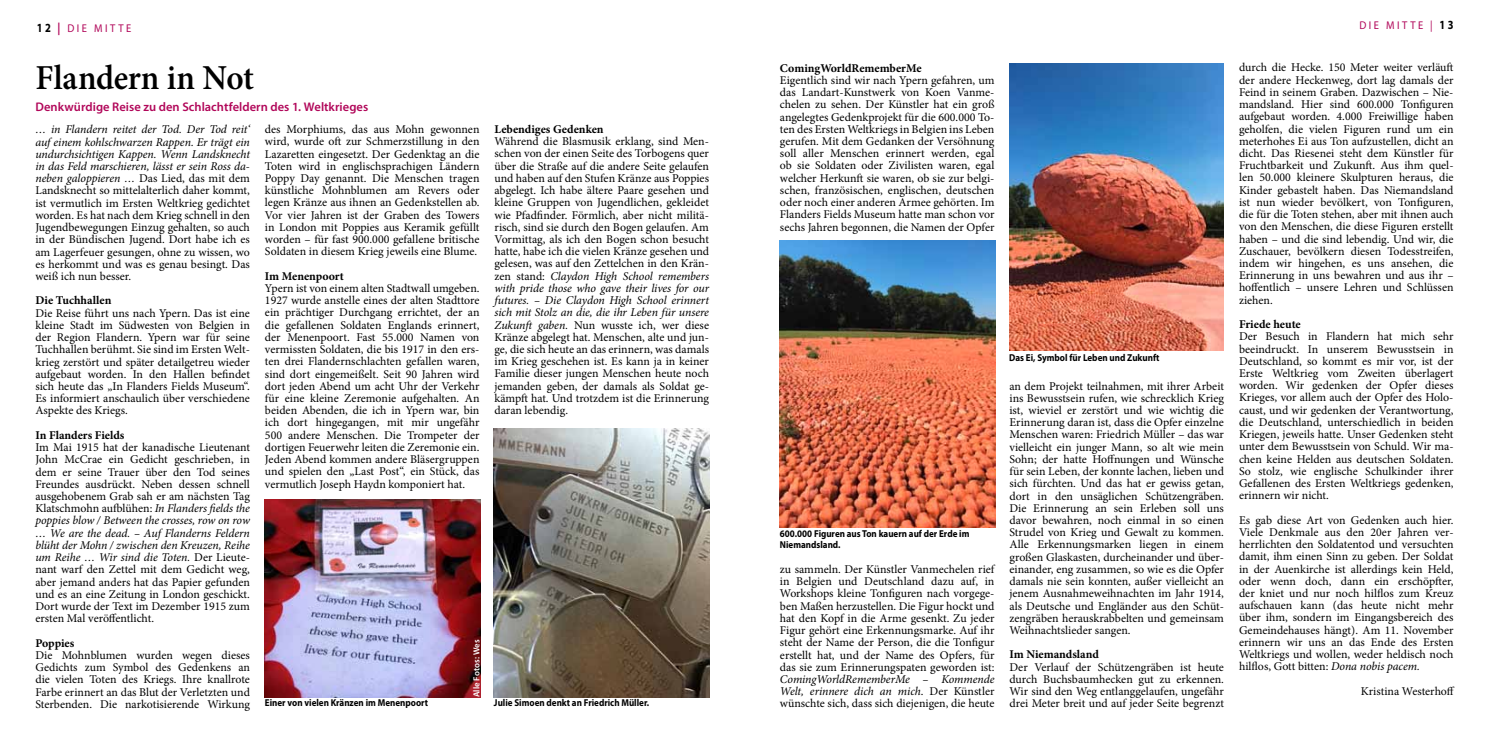
<style>
.page{position:relative;width:1489px;height:745px;background:#fff}
.page>*{position:absolute;margin:0;border:0;box-sizing:border-box;transform-origin:0 0}
.t1{font:600 35px "Minion Pro";letter-spacing:-.01em;color:#000;scale:.95 1}
.t2{font:600 12.5px "Myriad Pro";letter-spacing:.005em;color:#b10659}
.t3{font:11.88px/12.2px "Minion Pro";color:#000;text-align:justify}
.t4{font:700 11.88px "Minion Pro";color:#000}
.t5{font:italic 11.88px/12.2px "Minion Pro";letter-spacing:-.01em;color:#000;text-align:justify}
.t6{font:11.25px "Myriad Pro";letter-spacing:.24em;color:#b10659;scale:.93 1}
.t7{font:700 10px/11.2px "Myriad Pro";color:#000;scale:.9 1}
.t8{font:600 8.75px "Myriad Pro";letter-spacing:.01em;color:#fff}
.s1{font-weight:700;font-size:12.5px;color:#000}
.s2{font-weight:700;font-size:12.5px}
.s3{font-style:italic}
.s4{font-style:normal}
</style>
<div class="page">
<img style="left:265px;top:499px;width:215px;height:197px">
<img style="left:494px;top:428px;width:215px;height:269px">
<img style="left:780px;top:240px;width:214px;height:287px">
<img style="left:1009px;top:64px;width:214px;height:286px">
<p class="t6" style="left:37px;top:21px;width:103px"><span class="s1">12</span> <span class="s2">|</span> DIE MITTE</p>
<p class="t6" style="left:1359px;top:18px;width:103px">DIE MITTE | <span class="s1">13</span></p>
<h1 class="t1" style="left:35px;top:54px;width:231px">Flandern in Not</h1>
<p class="t3" style="left:35px;top:123px;width:216px"><span class="s3">… in Flandern reitet der Tod. Der Tod reit‘ auf einem kohlschwarzen Rappen. Er trägt ein undurchsichtigen Kappen. Wenn Landsknecht in das Feld marschieren, lässt er sein Ross da&shy;neben galoppieren …</span> Das Lied, das mit dem Landsknecht so mittelalterlich daher kommt, ist vermutlich im Ersten Weltkrieg gedichtet worden. Es hat nach dem Krieg schnell in den Jugendbewegungen Einzug gehalten, so auch in der Bündischen Jugend. Dort habe ich es am Lagerfeuer gesungen, ohne zu wissen, wo es herkommt und was es genau besingt. Das weiß ich nun besser.</p>
<p class="t4" style="left:35px;top:292px;width:77px">Die Tuchhallen</p>
<p class="t3" style="left:35px;top:306px;width:216px">Die Reise führt uns nach Ypern. Das ist eine kleine Stadt im Südwesten von Belgien in der Region Flandern. Ypern war für seine Tuchhallen berühmt. Sie sind im Ersten Welt&shy;krieg zerstört und später detailgetreu wieder aufgebaut worden. In den Hallen befindet sich heute das „In Flanders Fields Museum“.<br>Es informiert anschaulich über verschiedene Aspekte des Kriegs.</p>
<p class="t4" style="left:35px;top:426px;width:91px">In Flanders Fields</p>
<p class="t3" style="left:35px;top:441px;width:216px">Im Mai 1915 hat der kanadische Lieutenant John McCrae ein Gedicht geschrieben, in dem er seine Trauer über den Tod seines Freundes ausdrückt. Neben dessen schnell ausgehobenem Grab sah er am nächsten Tag Klatschmohn aufblühen: <span class="s3">In Flanders fields the poppies blow / Between the crosses, row on row … We are the dead. – Auf Flanderns Feldern blüht der Mohn / zwischen den Kreuzen, Reihe um Reihe … Wir sind die Toten.</span> Der Lieute&shy;nant warf den Zettel mit dem Gedicht weg, aber jemand anders hat das Papier gefunden und es an eine Zeitung in London geschickt.<br>Dort wurde der Text im Dezember 1915 zum ersten Mal veröffentlicht.</p>
<p class="t4" style="left:35px;top:634px;width:40px">Poppies</p>
<p class="t3" style="left:35px;top:648px;width:216px">Die Mohnblumen wurden wegen dieses Gedichts zum Symbol des Gedenkens an die vielen Toten des Kriegs. Ihre knallrote Farbe erinnert an das Blut der Verletzten und Sterbenden. Die narkotisierende Wirkung</p>
<p class="t2" style="left:35px;top:99px;width:334px">Denkwürdige Reise zu den Schlachtfeldern des 1. Weltkrieges</p>
<p class="t3" style="left:265px;top:123px;width:216px">des Morphiums, das aus Mohn gewonnen wird, wurde oft zur Schmerzstillung in den Lazaretten eingesetzt. Der Gedenktag an die Toten wird in englischsprachigen Ländern Poppy Day genannt. Die Menschen tragen künstliche Mohnblumen am Revers oder legen Kränze aus ihnen an Gedenkstellen ab.<br>Vor vier Jahren ist der Graben des Towers in London mit Poppies aus Keramik gefüllt worden – für fast 900.000 gefallene britische Soldaten in diesem Krieg jeweils eine Blume.</p>
<p class="t4" style="left:265px;top:267px;width:80px">Im Menenpoort</p>
<p class="t3" style="left:265px;top:282px;width:216px">Ypern ist von einem alten Stadtwall umgeben.<br>1927 wurde anstelle eines der alten Stadttore ein prächtiger Durchgang errichtet, der an die gefallenen Soldaten Englands erinnert, der Menenpoort. Fast 55.000 Namen von vermissten Soldaten, die bis 1917 in den ers&shy;ten drei Flandernschlachten gefallen waren, sind dort eingemeißelt. Seit 90 Jahren wird dort jeden Abend um acht Uhr der Verkehr für eine kleine Zeremonie aufgehalten. An beiden Abenden, die ich in Ypern war, bin ich dort hingegangen, mit mir ungefähr 500 andere Menschen. Die Trompeter der dortigen Feuerwehr leiten die Zeremonie ein.<br>Jeden Abend kommen andere Bläsergruppen und spielen den „Last Post“, ein Stück, das vermutlich Joseph Haydn komponiert hat.</p>
<p class="t8" style="left:471px;top:697px;width:59px;rotate:-90deg">Alle Fotos: Wes</p>
<p class="t7" style="left:265px;top:696px;width:183px">Einer von vielen Kränzen im Menenpoort</p>
<p class="t4" style="left:494px;top:121px;width:111px">Lebendiges Gedenken</p>
<p class="t3" style="left:494px;top:135px;width:216px">Während die Blasmusik erklang, sind Men&shy;schen von der einen Seite des Torbogens quer über die Straße auf die andere Seite gelaufen und haben auf den Stufen Kränze aus Poppies abgelegt. Ich habe ältere Paare gesehen und kleine Gruppen von Jugendlichen, gekleidet wie Pfadfinder. Förmlich, aber nicht militä&shy;risch, sind sie durch den Bogen gelaufen. Am Vormittag, als ich den Bogen schon besucht hatte, habe ich die vielen Kränze gesehen und gelesen, was auf den Zettelchen in den Krän&shy;zen stand: <span class="s3">Claydon High School remembers with pride those who gave their lives for our futures. – Die Claydon High School erinnert sich mit Stolz an die, die ihr Leben für unsere Zukunft gaben.</span> Nun wusste ich, wer diese Kränze abgelegt hat. Menschen, alte und jun&shy;ge, die sich heute an das erinnern, was damals im Krieg geschehen ist. Es kann ja in keiner Familie dieser jungen Menschen heute noch jemanden geben, der damals als Soldat ge&shy;kämpft hat. Und trotzdem ist die Erinnerung daran lebendig.</p>
<p class="t7" style="left:494px;top:696px;width:174px">Julie Simoen denkt an Friedrich Müller.</p>
<p class="t4" style="left:780px;top:59px;width:143px">ComingWorldRememberMe</p>
<p class="t3" style="left:780px;top:74px;width:216px">Eigentlich sind wir nach Ypern gefahren, um das Landart-Kunstwerk von Koen Vanme&shy;chelen zu sehen. Der Künstler hat ein groß angelegtes Gedenkprojekt für die 600.000 To&shy;ten des Ersten Weltkriegs in Belgien ins Leben gerufen. Mit dem Gedanken der Versöhnung soll aller Menschen erinnert werden, egal ob sie Soldaten oder Zivilisten waren, egal welcher Herkunft sie waren, ob sie zur belgi&shy;schen, französischen, englischen, deutschen oder noch einer anderen Armee gehörten. Im Flanders Fields Museum hatte man schon vor sechs Jahren begonnen, die Namen der Opfer</p>
<p class="t7" style="left:780px;top:527px;width:212px">600.000 Figuren aus Ton kauern auf der Erde im<br>Niemandsland.</p>
<p class="t3" style="left:780px;top:562px;width:216px">zu sammeln. Der Künstler Vanmechelen rief in Belgien und Deutschland dazu auf, in Workshops kleine Tonfiguren nach vorgege&shy;ben Maßen herzustellen. Die Figur hockt und hat den Kopf in die Arme gesenkt. Zu jeder Figur gehört eine Erkennungsmarke. Auf ihr steht der Name der Person, die die Tonfigur erstellt hat, und der Name des Opfers, für das sie zum Erinnerungspaten geworden ist:</p>
<p class="t5" style="left:780px;top:672px;width:216px">ComingWorldRememberMe – Kommende Welt, erinnere dich an mich<span class="s4">. Der Künstler wünschte sich, dass sich diejenigen, die heute</span></p>
<p class="t7" style="left:1009px;top:351px;width:168px">Das Ei, Symbol für Leben und Zukunft</p>
<p class="t3" style="left:1009px;top:379px;width:216px">an dem Projekt teilnahmen, mit ihrer Arbeit ins Bewusstsein rufen, wie schrecklich Krieg ist, wieviel er zerstört und wie wichtig die Erinnerung daran ist, dass die Opfer einzelne Menschen waren: Friedrich Müller – das war vielleicht ein junger Mann, so alt wie mein Sohn; der hatte Hoffnungen und Wünsche für sein Leben, der konnte lachen, lieben und sich fürchten. Und das hat er gewiss getan, dort in den unsäglichen Schützengräben.<br>Die Erinnerung an sein Erleben soll uns davor bewahren, noch einmal in so einen Strudel von Krieg und Gewalt zu kommen.<br>Alle Erkennungsmarken liegen in einem großen Glaskasten, durcheinander und über&shy;einander, eng zusammen, so wie es die Opfer damals nie sein konnten, außer vielleicht an jenem Ausnahmeweihnachten im Jahr 1914, als Deutsche und Engländer aus den Schüt&shy;zengräben herauskrabbelten und gemeinsam Weihnachtslieder sangen.</p>
<p class="t4" style="left:1009px;top:645px;width:91px">Im Niemandsland</p>
<p class="t3" style="left:1009px;top:660px;width:216px">Der Verlauf der Schützengräben ist heute durch Buchsbaumhecken gut zu erkennen.<br>Wir sind den Weg entlanggelaufen, ungefähr drei Meter breit und auf jeder Seite begrenzt</p>
<p class="t3" style="left:1238px;top:62px;width:216px">durch die Hecke. 150 Meter weiter verläuft der andere Heckenweg, dort lag damals der Feind in seinem Graben. Dazwischen – Nie&shy;mandsland. Hier sind 600.000 Tonfiguren aufgebaut worden. 4.000 Freiwillige haben geholfen, die vielen Figuren rund um ein meterhohes Ei aus Ton aufzustellen, dicht an dicht. Das Riesenei steht dem Künstler für Fruchtbarkeit und Zukunft. Aus ihm quel&shy;len 50.000 kleinere Skulpturen heraus, die Kinder gebastelt haben. Das Niemandsland ist nun wieder bevölkert, von Tonfiguren, die für die Toten stehen, aber mit ihnen auch von den Menschen, die diese Figuren erstellt haben – und die sind lebendig. Und wir, die Zuschauer, bevölkern diesen Todesstreifen, indem wir hingehen, es uns ansehen, die Erinnerung in uns bewahren und aus ihr – hoffentlich – unsere Lehren und Schlüssen ziehen.</p>
<p class="t4" style="left:1238px;top:316px;width:63px">Friede heute</p>
<p class="t3" style="left:1238px;top:330px;width:216px">Der Besuch in Flandern hat mich sehr beeindruckt. In unserem Bewusstsein in Deutschland, so kommt es mir vor, ist der Erste Weltkrieg vom Zweiten überlagert worden. Wir gedenken der Opfer dieses Krieges, vor allem auch der Opfer des Holo&shy;caust, und wir gedenken der Verantwortung, die Deutschland, unterschiedlich in beiden Kriegen, jeweils hatte. Unser Gedenken steht unter dem Bewusstsein von Schuld. Wir ma&shy;chen keine Helden aus deutschen Soldaten.<br>So stolz, wie englische Schulkinder ihrer Gefallenen des Ersten Weltkriegs gedenken, erinnern wir nicht.</p>
<p class="t3" style="left:1238px;top:513px;width:216px">Es gab diese Art von Gedenken auch hier.<br>Viele Denkmale aus den 20er Jahren ver&shy;herrlichten den Soldatentod und versuchten damit, ihm einen Sinn zu geben. Der Soldat in der Auenkirche ist allerdings kein Held, oder wenn doch, dann ein erschöpfter, der kniet und nur noch hilflos zum Kreuz aufschauen kann (das heute nicht mehr über ihm, sondern im Eingangsbereich des Gemeindehauses hängt). Am 11. November erinnern wir uns an das Ende des Ersten Weltkriegs und wollen, weder heldisch noch hilflos, Gott bitten: <span class="s3">Dona nobis pacem.</span></p>
<p class="t3" style="left:1360px;top:684px;width:95px">Kristina Westerhoff</p>
</div>
